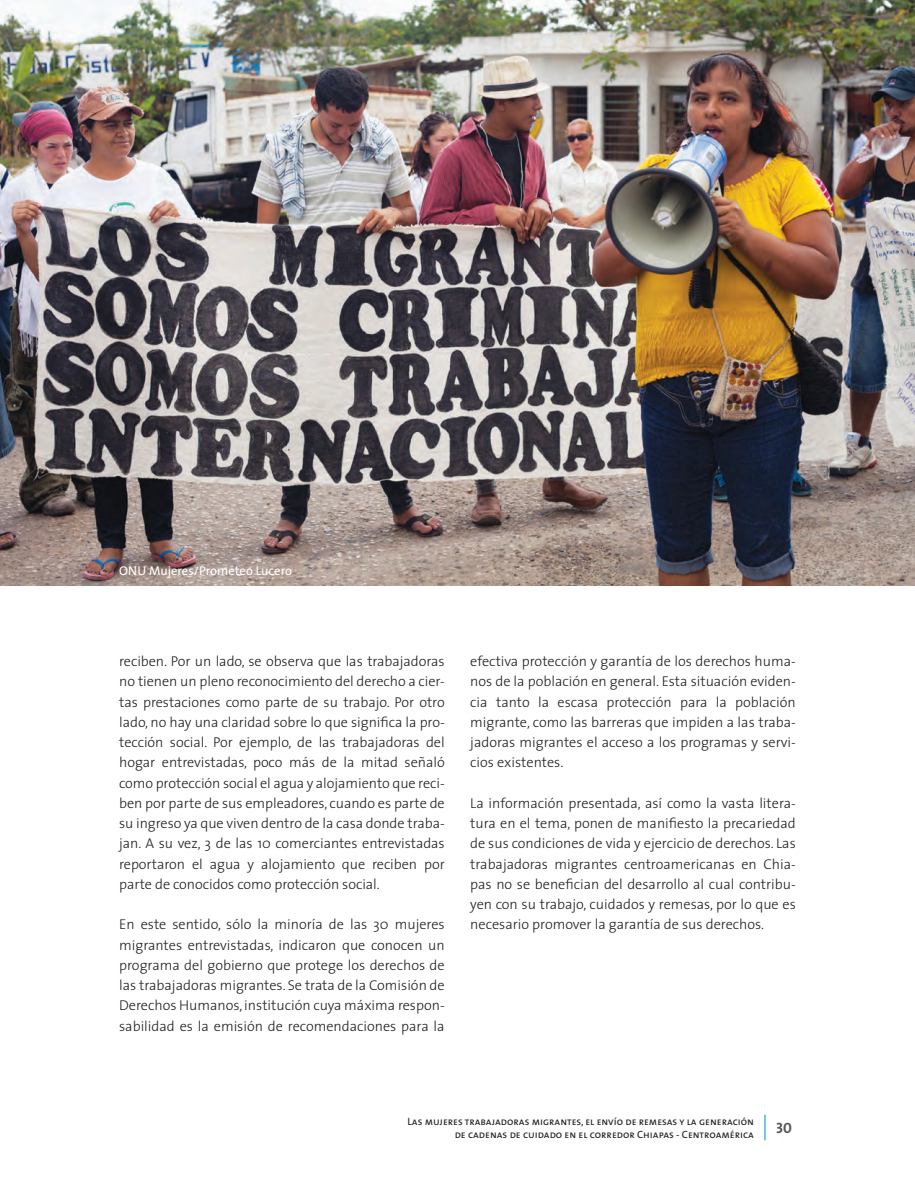
<style>
.page{position:relative;width:915px;height:1191px;background:#fff}
.page>*{position:absolute;margin:0;border:0;box-sizing:border-box;transform-origin:0 0}
.t1{font:15px "The Sans Bold Caps";color:#57585a}
.t2{font:300 14.25px/20.2px "The Sans";color:#231f20;text-align:justify}
.t3{font:12.75px "The Sans";color:#fff}
.t4{font:10.5px/12.6px "The Sans Caps";color:#231f20;text-align:right}
</style>
<div class="page">
<svg style="left:764px;top:1114px;width:1px;height:26px"></svg>
<img style="left:0;top:0;width:914px;height:585px">
<p class="t3" style="left:119px;top:560px;width:174px">ONU Mujeres/Prometeo Lucero</p>
<p class="t2" style="left:119px;top:650px;width:327px">reciben. Por un lado, se observa que las trabajadoras no tienen un pleno reconocimiento del derecho a cier&shy;tas prestaciones como parte de su trabajo. Por otro lado, no hay una claridad sobre lo que significa la pro&shy;tección social. Por ejemplo, de las trabajadoras del hogar entrevistadas, poco más de la mitad señaló como protección social el agua y alojamiento que reci&shy;ben por parte de sus empleadores, cuando es parte de su ingreso ya que viven dentro de la casa donde traba&shy;jan. A su vez, 3 de las 10 comerciantes entrevistadas reportaron el agua y alojamiento que reciben por parte de conocidos como protección social.</p>
<p class="t2" style="left:119px;top:914px;width:327px">En este sentido, sólo la minoría de las 30 mujeres migrantes entrevistadas, indicaron que conocen un programa del gobierno que protege los derechos de las trabajadoras migrantes. Se trata de la Comisión de Derechos Humanos, institución cuya máxima respon&shy;sabilidad es la emisión de recomendaciones para la</p>
<p class="t2" style="left:470px;top:650px;width:327px">efectiva protección y garantía de los derechos huma&shy;nos de la población en general. Esta situación eviden&shy;cia tanto la escasa protección para la población migrante, como las barreras que impiden a las traba&shy;jadoras migrantes el acceso a los programas y servi&shy;cios existentes.</p>
<p class="t2" style="left:470px;top:792px;width:327px">La información presentada, así como la vasta litera&shy;tura en el tema, ponen de manifiesto la precariedad de sus condiciones de vida y ejercicio de derechos. Las trabajadoras migrantes centroamericanas en Chia&shy;pas no se benefician del desarrollo al cual contribu&shy;yen con su trabajo, cuidados y remesas, por lo que es necesario promover la garantía de sus derechos.</p>
<p class="t4" style="left:407px;top:1115px;width:348px">Las mujeres trabajadoras migrantes, el envío de remesas y la generación de cadenas de cuidado en el corredor Chiapas - Centroamérica</p>
<p class="t1" style="left:775px;top:1115px;width:17px">30</p>
</div>
